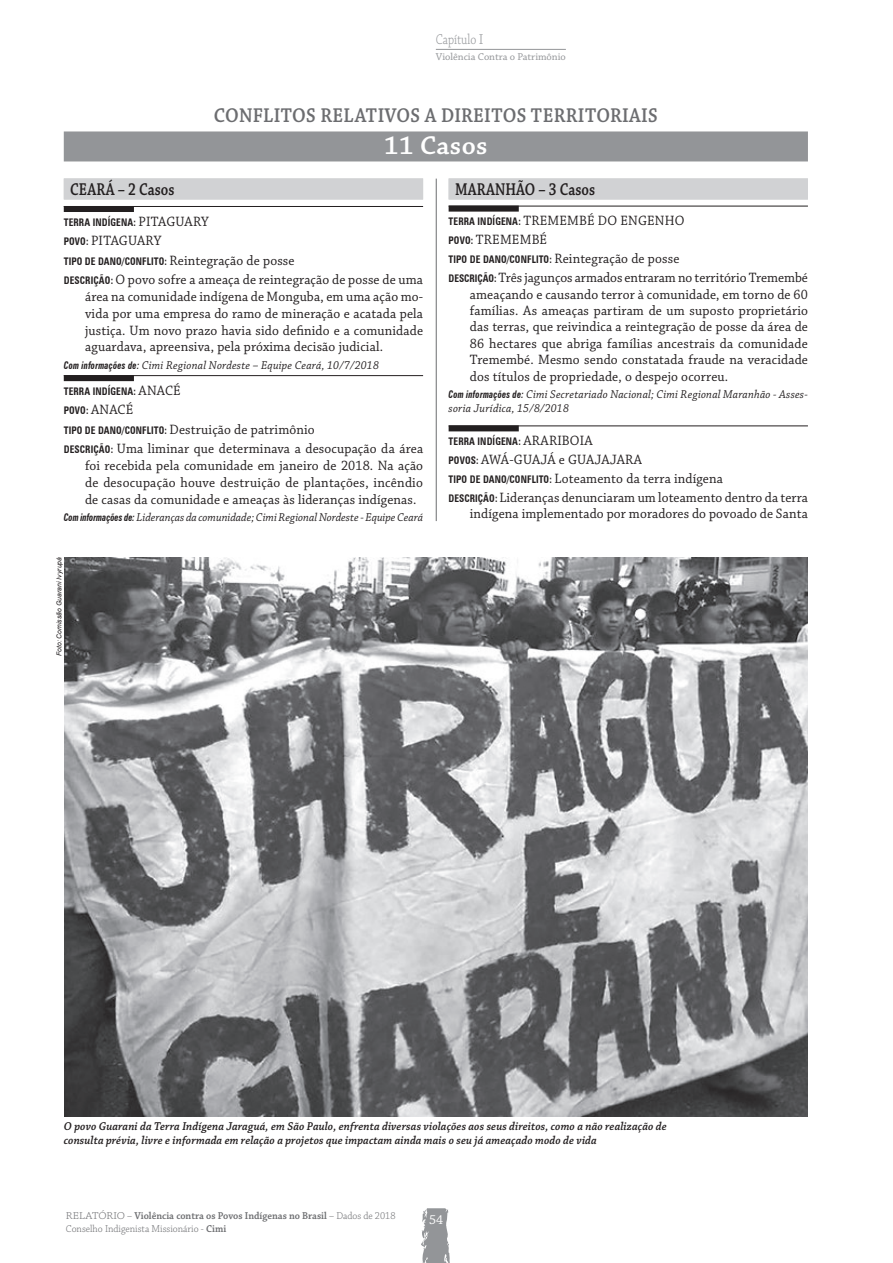
<style>
.page{position:relative;width:893px;height:1263px;background:#fff}
.page>*{position:absolute;margin:0;border:0;box-sizing:border-box;transform-origin:0 0}
.Tab-_Total_de_Ca{font:600 27px "Chaparral Pro";letter-spacing:.01em;color:#fff}
.Tab-_ano_titulo{font:600 21px "Chaparral Pro";letter-spacing:.015em;color:#6c6d70;scale:.9 1}
.Tab-_UF_-_casos{font:600 18px "Chaparral Pro";letter-spacing:.005em;color:#231f20;scale:.8 1}
.t1{font:300 15px "Chaparral Pro";color:#939598;scale:.8 1}
.Tab-_1_nome{font:14.25px/16.8px "Chaparral Pro";letter-spacing:.01em;color:#231f20;text-align:justify;scale:.95 1}
.Tab-_3_nomes{font:14.25px "Chaparral Pro";letter-spacing:.01em;color:#231f20;scale:.95 1}
.Tab-_2_nomes{font:14.25px "Chaparral Pro";letter-spacing:.015em;color:#231f20;scale:.95 1}
.t2{font:13.5px "Chaparral Pro";color:#fff}
.Tab-_Fontes{font:italic 12px/14.4px "Chaparral Pro";letter-spacing:.02em;color:#231f20;scale:.95 1}
.Legenda{font:italic 600 12px/13.2px "Chaparral Pro";letter-spacing:.01em;color:#231f20;scale:.95 1}
.t3{font:300 10.5px/13px "Chaparral Pro";color:#6c6d70;scale:1.1 1}
.Tab-_3_nomes-2{font:700 condensed 10.5px "Zurich BT";letter-spacing:.01em;color:#231f20;scale:.9 1}
.Tab-_2_nomes-2{font:700 condensed 10.5px "Zurich BT";letter-spacing:.01em;color:#231f20;scale:.9 1}
.t4{font:10.5px "Chaparral Pro";color:#939598}
.Tab-_1_nome-2{font:700 condensed 10.5px "Zurich BT";color:#231f20;scale:.9 1}
.Crédito_Foto{font:italic 6.75px "Arial";letter-spacing:.01em;color:#231f20}
.s1{font-family:"Chaparral Pro";font-weight:400;font-stretch:normal;font-size:14.25px}
.s2{font-family:"Zurich BT";font-weight:700;font-stretch:condensed;font-size:10.5px}
.s3{font-weight:600}
</style>
<div class="page">
<hr style="left:436px;top:49px;width:130px;height:1px;background:#939598">
<svg style="left:421px;top:1208px;width:29px;height:55px;background:#a7a9ab"></svg>
<hr style="left:436px;top:179px;width:1px;height:342px;background:#6c6d70">
<div style="left:64px;top:179px;width:359px;height:21px;background:#dcddde"></div>
<div style="left:64px;top:178px;width:359px;height:21px;background:#d1d2d4"></div>
<hr style="left:64px;top:206px;width:359px;height:1px;background:#231f20">
<div style="left:64px;top:206px;width:70px;height:6px;background:#231f20"></div>
<hr style="left:64px;top:375px;width:359px;height:1px;background:#231f20">
<div style="left:64px;top:375px;width:70px;height:6px;background:#231f20"></div>
<div style="left:449px;top:179px;width:359px;height:21px;background:#dcddde"></div>
<div style="left:449px;top:178px;width:359px;height:21px;background:#d1d2d4"></div>
<hr style="left:449px;top:206px;width:359px;height:1px;background:#231f20">
<div style="left:449px;top:206px;width:70px;height:6px;background:#231f20"></div>
<hr style="left:449px;top:425px;width:359px;height:1px;background:#231f20">
<div style="left:449px;top:425px;width:70px;height:6px;background:#231f20"></div>
<div style="left:64px;top:131px;width:744px;height:30px;background:#939598"></div>
<img style="left:64px;top:557px;width:744px;height:559px">
<p class="t1" style="left:436px;top:31px;width:61px">Capítulo I</p>
<p class="t4" style="left:436px;top:51px;width:132px">Violência Contra o Patrimônio</p>
<p class="Tab-_ano_titulo" style="left:214px;top:103px;width:495px">CONFLITOS RELATIVOS A DIREITOS TERRITORIAIS</p>
<p class="Tab-_Total_de_Ca" style="left:384px;top:130px;width:105px">11 Casos</p>
<p class="Tab-_UF_-_casos" style="left:70px;top:179px;width:132px">CEARÁ – 2 Casos</p>
<p class="Tab-_2_nomes-2" style="left:64px;top:216px;width:163px">TERRA INDÍGENA: <span class="s1">PITAGUARY</span></p>
<p class="Tab-_1_nome" style="left:64px;top:233px;width:104px"><span class="s2">POVO:</span> PITAGUARY</p>
<p class="Tab-_3_nomes-2" style="left:64px;top:255px;width:258px">TIPO DE DANO/CONFLITO: <span class="s1">Reintegração de posse</span></p>
<p class="Tab-_1_nome" style="left:85px;top:272px;width:357px;text-indent:-21px"><span class="s2">DESCRIÇÃO:</span> O povo sofre a ameaça de reintegração de posse de uma área na comunidade indígena de Monguba, em uma ação mo&shy;vida por uma empresa do ramo de mineração e acatada pela justiça. Um novo prazo havia sido definido e a comunidade aguardava, apreensiva, pela próxima decisão judicial.</p>
<p class="Tab-_Fontes" style="left:64px;top:358px;width:333px"><span class="s2">Com informações de:</span> Cimi Regional Nordeste – Equipe Ceará, 10/7/2018</p>
<p class="Tab-_2_nomes-2" style="left:64px;top:385px;width:132px">TERRA INDÍGENA: <span class="s1">ANACÉ</span></p>
<p class="Tab-_1_nome-2" style="left:64px;top:404px;width:79px">POVO: <span class="s1">ANACÉ</span></p>
<p class="Tab-_3_nomes" style="left:64px;top:422px;width:266px"><span class="s2">TIPO DE DANO/CONFLITO:</span> Destruição de patrimônio</p>
<p class="Tab-_1_nome" style="left:85px;top:441px;width:357px;text-indent:-21px"><span class="s2">DESCRIÇÃO:</span> Uma liminar que determinava a desocupação da área foi recebida pela comunidade em janeiro de 2018. Na ação de desocupação houve destruição de plantações, incêndio de casas da comunidade e ameaças às lideranças indígenas.</p>
<p class="Tab-_Fontes" style="left:64px;top:511px;width:380px"><span class="s2">Com informações de:</span> Lideranças da comunidade; Cimi Regional Nordeste - Equipe Ceará</p>
<p class="Crédito_Foto" style="left:55px;top:656px;width:101px;rotate:-90deg">Foto: Comissão Guarani Ivyrupá</p>
<p class="Tab-_UF_-_casos" style="left:455px;top:179px;width:177px">MARANHÃO – 3 Casos</p>
<p class="Tab-_2_nomes" style="left:449px;top:213px;width:250px"><span class="s2">TERRA INDÍGENA:</span> TREMEMBÉ DO ENGENHO</p>
<p class="Tab-_1_nome" style="left:449px;top:232px;width:105px"><span class="s2">POVO:</span> TREMEMBÉ</p>
<p class="Tab-_3_nomes-2" style="left:449px;top:253px;width:258px">TIPO DE DANO/CONFLITO: <span class="s1">Reintegração de posse</span></p>
<p class="Tab-_1_nome" style="left:470px;top:270px;width:357px;line-height:16.4px;text-indent:-21px"><span class="s2">DESCRIÇÃO:</span> Três jagunços armados entraram no território Tremembé ameaçando e causando terror à comunidade, em torno de 60 famílias. As ameaças partiram de um suposto proprietário das terras, que reivindica a reintegração de posse da área de 86 hectares que abriga famílias ancestrais da comunidade Tremembé. Mesmo sendo constatada fraude na veracidade dos títulos de propriedade, o despejo ocorreu.</p>
<p class="Tab-_Fontes" style="left:449px;top:387px;width:380px"><span class="s2">Com informações de:</span> Cimi Secretariado Nacional; Cimi Regional Maranhão - Asses&shy;soria Jurídica, 15/8/2018</p>
<p class="Tab-_2_nomes-2" style="left:449px;top:435px;width:161px">TERRA INDÍGENA: <span class="s1">ARARIBOIA</span></p>
<p class="Tab-_1_nome" style="left:449px;top:451px;width:205px"><span class="s2">POVOS:</span> AWÁ-GUAJÁ e GUAJAJARA</p>
<p class="Tab-_3_nomes" style="left:449px;top:471px;width:290px"><span class="s2">TIPO DE DANO/CONFLITO:</span> Loteamento da terra indígena</p>
<p class="Tab-_1_nome" style="left:449px;top:490px;width:380px;line-height:16.4px;text-align:right"><span class="s2">DESCRIÇÃO:</span> Lideranças denunciaram um loteamento dentro da terra indígena implementado por moradores do povoado de Santa</p>
<p class="Legenda" style="left:64px;top:1120px;width:636px">O povo Guarani da Terra Indígena Jaraguá, em São Paulo, enfrenta diversas violações aos seus direitos, como a não realização de consulta prévia, livre e informada em relação a projetos que impactam ainda mais o seu já ameaçado modo de vida</p>
<p class="t3" style="left:66px;top:1210px;width:301px">RELATÓRIO – <span class="s3">Violência contra os Povos Indígenas no Brasil</span> – Dados de 2018<br>Conselho Indigenista Missionário - <span class="s3">Cimi</span></p>
<p class="t2" style="left:429px;top:1213px;width:16px">54</p>
</div>
